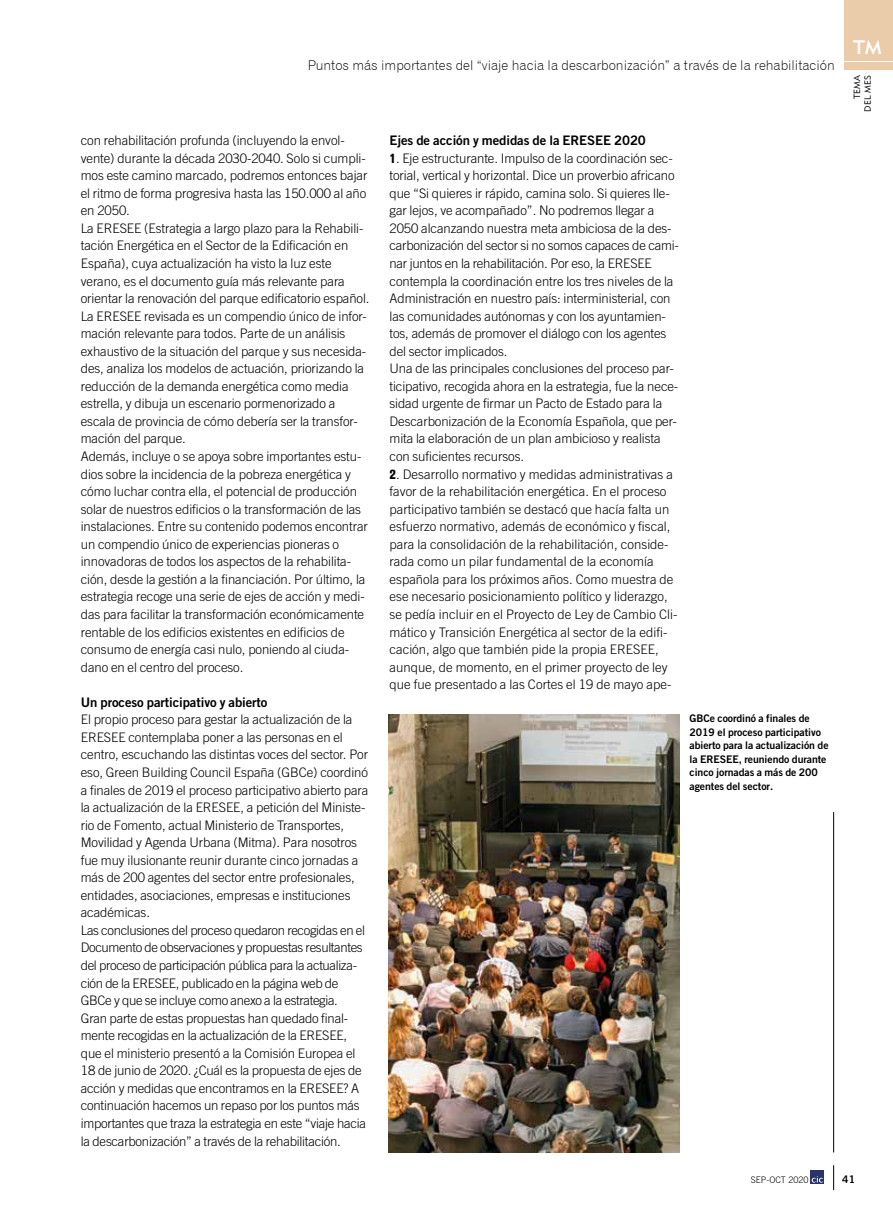
<style>
.page{position:relative;width:893px;height:1212px;background:#fff}
.page>*{position:absolute;margin:0;border:0;box-sizing:border-box;transform-origin:0 0}
.t1{font:19.5px "Geometric 415 BT Medium A";color:#fff}
.t2{font:13.5px "Gothic 720 BT Light B";color:#000}
.t3{font:300 13.2px/17.5px "Trade Gothic LT Std";letter-spacing:-.005em;color:#000}
.t4{font:13.2px "Trade Gothic LT Std Bd 2";letter-spacing:-.005em;color:#000}
.t5{font:10.5px/13.5px "Trade Gothic LT Std Bd 2";letter-spacing:-.005em;color:#000}
.t6{font:300 9px "Trade Gothic LT Std";color:#000}
.t7{font:9px/10.5px "Geometric 415 BT Lite A";color:#000;text-align:right}
.s1{font-family:"Akzidenz Grotesk BE";font-weight:800;font-stretch:condensed}
</style>
<div class="page">
<div style="left:844px;top:0;width:49px;height:61px;background:#eacbaa"></div>
<div style="left:844px;top:63px;width:49px;height:7px;background:#eacbaa"></div>
<svg style="left:833px;top:1165px;width:1px;height:25px"></svg>
<div style="left:810px;top:1170px;width:14px;height:13px;background:#29346a"></div>
<svg style="left:812px;top:1176px;width:11px;height:6px"></svg>
<img style="left:389px;top:714px;width:290px;height:438px">
<hr style="left:833px;top:812px;width:1px;height:340px;background:#000">
<p class="t2" style="left:308px;top:57px;width:529px">Puntos más importantes del “viaje hacia la descarbonización” a través de la rehabilitación</p>
<p class="t3" style="left:81px;top:131px;width:290px">con rehabilitación profunda (incluyendo la envol&shy;vente) durante la década 2030-2040. Solo si cumpli&shy;mos este camino marcado, podremos entonces bajar el ritmo de forma progresiva hasta las 150.000 al año en 2050.<br>La ERESEE (Estrategia a largo plazo para la Rehabili&shy;tación Energética en el Sector de la Edificación en España), cuya actualización ha visto la luz este verano, es el documento guía más relevante para orientar la renovación del parque edificatorio español.<br>La ERESEE revisada es un compendio único de infor&shy;mación relevante para todos. Parte de un análisis exhaustivo de la situación del parque y sus necesida&shy;des, analiza los modelos de actuación, priorizando la reducción de la demanda energética como media estrella, y dibuja un escenario pormenorizado a escala de provincia de cómo debería ser la transfor&shy;mación del parque.<br>Además, incluye o se apoya sobre importantes estu&shy;dios sobre la incidencia de la pobreza energética y cómo luchar contra ella, el potencial de producción solar de nuestros edificios o la transformación de las instalaciones. Entre su contenido podemos encontrar un compendio único de experiencias pioneras o innovadoras de todos los aspectos de la rehabilita&shy;ción, desde la gestión a la financiación. Por último, la estrategia recoge una serie de ejes de acción y medi&shy;das para facilitar la transformación económicamente rentable de los edificios existentes en edificios de consumo de energía casi nulo, poniendo al ciuda&shy;dano en el centro del proceso.</p>
<p class="t4" style="left:81px;top:694px;width:188px">Un proceso participativo y abierto</p>
<p class="t3" style="left:81px;top:711px;width:289px">El propio proceso para gestar la actualización de la ERESEE contemplaba poner a las personas en el centro, escuchando las distintas voces del sector. Por eso, Green Building Council España (GBCe) coordinó a finales de 2019 el proceso participativo abierto para la actualización de la ERESEE, a petición del Ministe&shy;rio de Fomento, actual Ministerio de Transportes, Movilidad y Agenda Urbana (Mitma). Para nosotros fue muy ilusionante reunir durante cinco jornadas a más de 200 agentes del sector entre profesionales, entidades, asociaciones, empresas e instituciones académicas.<br>Las conclusiones del proceso quedaron recogidas en el Documento de observaciones y propuestas resultantes del proceso de participación pública para la actualiza&shy;ción de la ERESEE, publicado en la página web de GBCe y que se incluye como anexo a la estrategia.<br>Gran parte de estas propuestas han quedado final&shy;mente recogidas en la actualización de la ERESEE, que el ministerio presentó a la Comisión Europea el 18 de junio de 2020. ¿Cuál es la propuesta de ejes de acción y medidas que encontramos en la ERESEE? A continuación hacemos un repaso por los puntos más importantes que traza la estrategia en este “viaje hacia la descarbonización” a través de la rehabilitación.</p>
<p class="t5" style="left:690px;top:711px;width:140px">GBCe coordinó a finales de<br>2019 el proceso participativo abierto para la actualización de la ERESEE, reuniendo durante cinco jornadas a más de 200 agentes del sector.</p>
<p class="t4" style="left:389px;top:132px;width:258px">Ejes de acción y medidas de la ERESEE 2020</p>
<p class="t3" style="left:389px;top:149px;width:291px"><span class="s1">1</span>. Eje estructurante. Impulso de la coordinación sec&shy;torial, vertical y horizontal. Dice un proverbio africano que “Si quieres ir rápido, camina solo. Si quieres lle&shy;gar lejos, ve acompañado”. No podremos llegar a 2050 alcanzando nuestra meta ambiciosa de la des&shy;carbonización del sector si no somos capaces de cami&shy;nar juntos en la rehabilitación. Por eso, la ERESEE contempla la coordinación entre los tres niveles de la Administración en nuestro país: interministerial, con las comunidades autónomas y con los ayuntamien&shy;tos, además de promover el diálogo con los agentes del sector implicados.<br>Una de las principales conclusiones del proceso par&shy;ticipativo, recogida ahora en la estrategia, fue la nece&shy;sidad urgente de firmar un Pacto de Estado para la Descarbonización de la Economía Española, que per&shy;mita la elaboración de un plan ambicioso y realista con suficientes recursos.</p>
<p class="t3" style="left:389px;top:465px;width:289px"><span class="s1">2</span>. Desarrollo normativo y medidas administrativas a favor de la rehabilitación energética. En el proceso participativo también se destacó que hacía falta un esfuerzo normativo, además de económico y fiscal, para la consolidación de la rehabilitación, conside&shy;rada como un pilar fundamental de la economía española para los próximos años. Como muestra de ese necesario posicionamiento político y liderazgo, se pedía incluir en el Proyecto de Ley de Cambio Cli&shy;mático y Transición Energética al sector de la edifi&shy;cación, algo que también pide la propia ERESEE, aunque, de momento, en el primer proyecto de ley que fue presentado a las Cortes el 19 de mayo ape-</p>
<h1 class="t1" style="left:853px;top:35px;width:30px">TM</h1>
<p class="t7" style="left:852px;top:112px;width:38px;rotate:-90deg">TEMA<br>DEL MES</p>
<p class="t6" style="left:751px;top:1174px;width:59px">SEP-OCT 2020</p>
<p class="t5" style="left:842px;top:1172px;width:14px">41</p>
</div>
